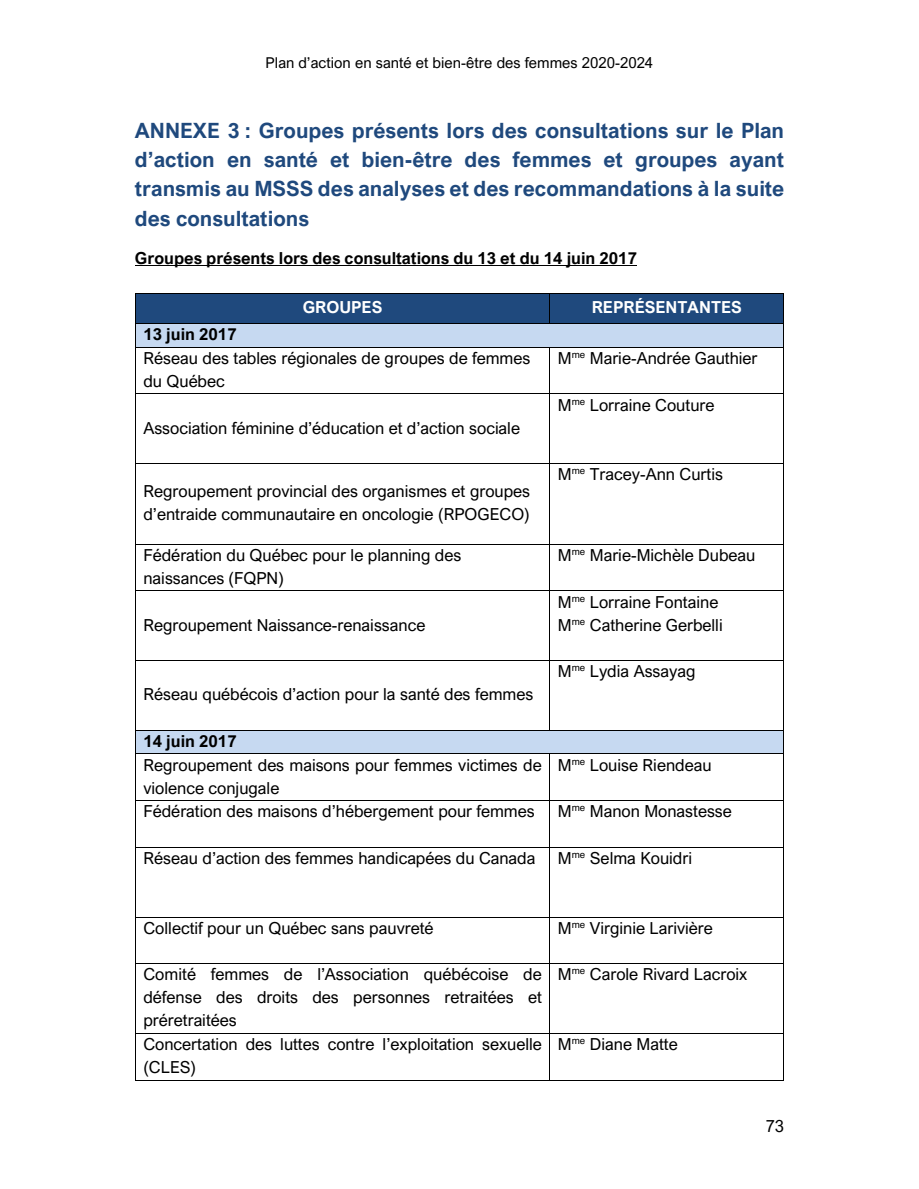
<style>
.page{position:relative;width:919px;height:1189px;background:#fff}
.page>*{position:absolute;margin:0;border:0;box-sizing:border-box;transform-origin:0 0}
.t1{font:700 21px/29.2px "Arial Nova";color:#1f497d;text-align:justify}
.t2{font:16.5px/22.8px "Arial Nova";color:#000}
.t3{font:700 16.5px "Arial Nova";letter-spacing:-.005em;color:#000}
.t4{font:700 16.5px "Arial Nova";color:#fff}
.t5{font:15px "Arial Nova";color:#000}
</style>
<div class="page">
<hr style="left:135px;top:265px;width:501px;height:1px;background:#000">
<div style="left:136px;top:294px;width:413px;height:29px;background:#1f497d"></div>
<div style="left:550px;top:294px;width:233px;height:29px;background:#1f497d"></div>
<hr style="left:136px;top:293px;width:413px;height:1px;background:#000">
<hr style="left:550px;top:293px;width:233px;height:1px;background:#000">
<div style="left:136px;top:324px;width:647px;height:23px;background:#c6d9f1"></div>
<hr style="left:136px;top:323px;width:413px;height:1px;background:#000">
<svg style="left:549px;top:293px;width:1px;height:31px"></svg>
<hr style="left:550px;top:323px;width:233px;height:1px;background:#000">
<svg style="left:135px;top:293px;width:1px;height:54px"></svg>
<hr style="left:136px;top:347px;width:413px;height:1px;background:#000">
<hr style="left:550px;top:347px;width:233px;height:1px;background:#000">
<svg style="left:783px;top:293px;width:1px;height:54px"></svg>
<hr style="left:135px;top:347px;width:1px;height:46px;background:#000">
<hr style="left:549px;top:347px;width:1px;height:46px;background:#000">
<hr style="left:783px;top:347px;width:1px;height:46px;background:#000">
<hr style="left:136px;top:393px;width:413px;height:1px;background:#000">
<hr style="left:550px;top:393px;width:233px;height:1px;background:#000">
<hr style="left:135px;top:394px;width:1px;height:69px;background:#000">
<hr style="left:549px;top:394px;width:1px;height:69px;background:#000">
<hr style="left:783px;top:394px;width:1px;height:69px;background:#000">
<hr style="left:136px;top:463px;width:413px;height:1px;background:#000">
<hr style="left:550px;top:463px;width:233px;height:1px;background:#000">
<hr style="left:135px;top:464px;width:1px;height:80px;background:#000">
<hr style="left:549px;top:464px;width:1px;height:80px;background:#000">
<hr style="left:783px;top:464px;width:1px;height:80px;background:#000">
<hr style="left:136px;top:544px;width:413px;height:1px;background:#000">
<hr style="left:550px;top:544px;width:233px;height:1px;background:#000">
<hr style="left:135px;top:544px;width:1px;height:46px;background:#000">
<hr style="left:549px;top:544px;width:1px;height:46px;background:#000">
<hr style="left:783px;top:544px;width:1px;height:46px;background:#000">
<hr style="left:136px;top:590px;width:413px;height:1px;background:#000">
<hr style="left:550px;top:590px;width:233px;height:1px;background:#000">
<hr style="left:135px;top:591px;width:1px;height:69px;background:#000">
<hr style="left:549px;top:591px;width:1px;height:69px;background:#000">
<hr style="left:783px;top:591px;width:1px;height:69px;background:#000">
<hr style="left:136px;top:660px;width:413px;height:1px;background:#000">
<hr style="left:550px;top:660px;width:233px;height:1px;background:#000">
<hr style="left:135px;top:661px;width:1px;height:69px;background:#000">
<hr style="left:549px;top:661px;width:1px;height:69px;background:#000">
<hr style="left:783px;top:661px;width:1px;height:69px;background:#000">
<div style="left:136px;top:730px;width:647px;height:23px;background:#c6d9f1"></div>
<hr style="left:136px;top:730px;width:413px;height:1px;background:#000">
<hr style="left:550px;top:730px;width:233px;height:1px;background:#000">
<svg style="left:135px;top:730px;width:1px;height:24px"></svg>
<hr style="left:136px;top:753px;width:413px;height:1px;background:#000">
<hr style="left:550px;top:753px;width:233px;height:1px;background:#000">
<svg style="left:783px;top:730px;width:1px;height:24px"></svg>
<hr style="left:135px;top:754px;width:1px;height:46px;background:#000">
<hr style="left:549px;top:754px;width:1px;height:46px;background:#000">
<hr style="left:783px;top:754px;width:1px;height:46px;background:#000">
<hr style="left:136px;top:800px;width:413px;height:1px;background:#000">
<hr style="left:550px;top:800px;width:233px;height:1px;background:#000">
<hr style="left:135px;top:801px;width:1px;height:46px;background:#000">
<hr style="left:549px;top:801px;width:1px;height:46px;background:#000">
<hr style="left:783px;top:801px;width:1px;height:46px;background:#000">
<hr style="left:136px;top:847px;width:413px;height:1px;background:#000">
<hr style="left:550px;top:847px;width:233px;height:1px;background:#000">
<hr style="left:135px;top:847px;width:1px;height:69px;background:#000">
<hr style="left:549px;top:847px;width:1px;height:69px;background:#000">
<hr style="left:783px;top:847px;width:1px;height:69px;background:#000">
<hr style="left:136px;top:916px;width:413px;height:1px;background:#000">
<hr style="left:550px;top:916px;width:233px;height:1px;background:#000">
<hr style="left:135px;top:917px;width:1px;height:46px;background:#000">
<hr style="left:549px;top:917px;width:1px;height:46px;background:#000">
<hr style="left:783px;top:917px;width:1px;height:46px;background:#000">
<hr style="left:136px;top:963px;width:413px;height:1px;background:#000">
<hr style="left:550px;top:963px;width:233px;height:1px;background:#000">
<hr style="left:135px;top:964px;width:1px;height:68px;background:#000">
<hr style="left:549px;top:964px;width:1px;height:68px;background:#000">
<hr style="left:783px;top:964px;width:1px;height:68px;background:#000">
<hr style="left:136px;top:1032px;width:413px;height:1px;background:#000">
<hr style="left:550px;top:1032px;width:233px;height:1px;background:#000">
<hr style="left:135px;top:1033px;width:1px;height:46px;background:#000">
<hr style="left:136px;top:1079px;width:413px;height:1px;background:#000">
<hr style="left:549px;top:1033px;width:1px;height:46px;background:#000">
<hr style="left:550px;top:1079px;width:233px;height:1px;background:#000">
<hr style="left:783px;top:1033px;width:1px;height:46px;background:#000">
<p class="t5" style="left:265px;top:54px;width:389px">Plan d’action en santé et bien-être des femmes 2020-2024</p>
<h1 class="t1" style="left:135px;top:115px;width:650px">ANNEXE 3 : Groupes présents lors des consultations sur le Plan d’action en santé et bien-être des femmes et groupes ayant transmis au MSSS des analyses et des recommandations à la suite des consultations</h1>
<p class="t3" style="left:135px;top:248px;width:503px">Groupes présents lors des consultations du 13 et du 14 juin 2017</p>
<p class="t4" style="left:302px;top:298px;width:81px">GROUPES</p>
<p class="t4" style="left:591px;top:298px;width:152px">REPRÉSENTANTES</p>
<p class="t3" style="left:143px;top:324px;width:95px">13 juin 2017</p>
<p class="t2" style="left:143px;top:346px;width:388px">Réseau des tables régionales de groupes de femmes du Québec</p>
<p class="t2" style="left:557px;top:346px;width:201px">M<sup>me</sup> Marie-Andrée Gauthier</p>
<p class="t2" style="left:143px;top:416px;width:378px">Association féminine d’éducation et d’action sociale</p>
<p class="t2" style="left:557px;top:393px;width:158px">M<sup>me</sup> Lorraine Couture</p>
<p class="t2" style="left:143px;top:480px;width:388px">Regroupement provincial des organismes et groupes d’entraide communautaire en oncologie (RPOGECO)</p>
<p class="t2" style="left:557px;top:463px;width:167px">M<sup>me</sup> Tracey-Ann Curtis</p>
<p class="t2" style="left:143px;top:543px;width:319px">Fédération du Québec pour le planning des naissances (FQPN)</p>
<p class="t2" style="left:557px;top:543px;width:199px">M<sup>me</sup> Marie-Michèle Dubeau</p>
<p class="t2" style="left:143px;top:613px;width:283px">Regroupement Naissance-renaissance</p>
<p class="t2" style="left:557px;top:590px;width:162px">M<sup>me</sup> Lorraine Fontaine</p>
<p class="t2" style="left:557px;top:613px;width:166px">M<sup>me</sup> Catherine Gerbelli</p>
<p class="t2" style="left:143px;top:683px;width:391px">Réseau québécois d’action pour la santé des femmes</p>
<p class="t2" style="left:557px;top:660px;width:139px">M<sup>me</sup> Lydia Assayag</p>
<p class="t3" style="left:143px;top:731px;width:95px">14 juin 2017</p>
<p class="t2" style="left:143px;top:753px;width:400px">Regroupement des maisons pour femmes victimes de violence conjugale</p>
<p class="t2" style="left:557px;top:753px;width:155px">M<sup>me</sup> Louise Riendeau</p>
<p class="t2" style="left:143px;top:800px;width:392px">Fédération des maisons d’hébergement pour femmes</p>
<p class="t2" style="left:557px;top:800px;width:175px">M<sup>me</sup> Manon Monastesse</p>
<p class="t2" style="left:143px;top:846px;width:393px">Réseau d’action des femmes handicapées du Canada</p>
<p class="t2" style="left:557px;top:846px;width:136px">M<sup>me</sup> Selma Kouidri</p>
<p class="t2" style="left:143px;top:916px;width:292px">Collectif pour un Québec sans pauvreté</p>
<p class="t2" style="left:557px;top:916px;width:156px">M<sup>me</sup> Virginie Larivière</p>
<p class="t2" style="left:143px;top:962px;width:400px;text-align:justify">Comité femmes de l’Association québécoise de défense des droits des personnes retraitées et préretraitées</p>
<p class="t2" style="left:557px;top:962px;width:191px">M<sup>me</sup> Carole Rivard Lacroix</p>
<p class="t2" style="left:143px;top:1032px;width:400px">Concertation des luttes contre l’exploitation sexuelle (CLES)</p>
<p class="t2" style="left:557px;top:1032px;width:121px">M<sup>me</sup> Diane Matte</p>
<p class="t2" style="left:765px;top:1114px;width:20px">73</p>
</div>
